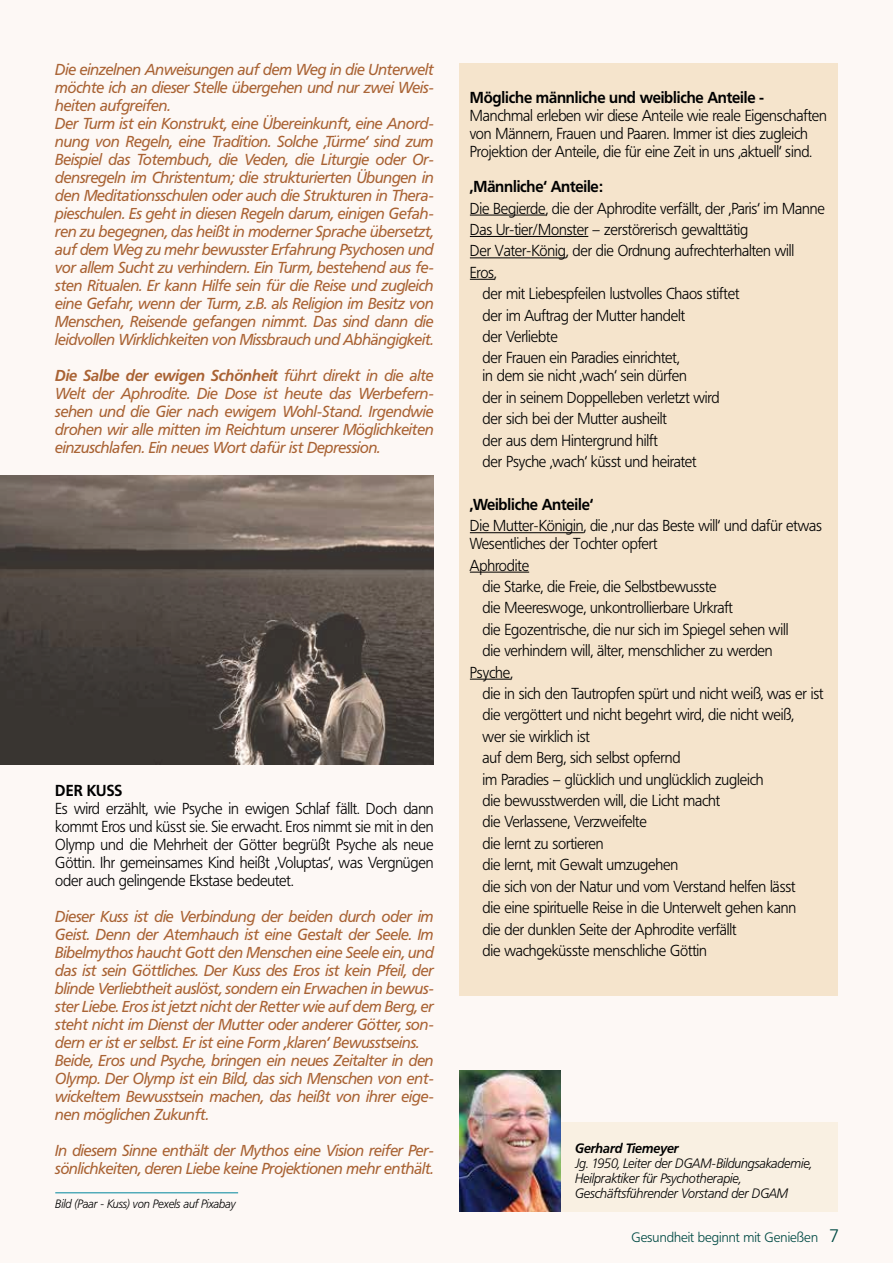
<style>
.page{position:relative;width:893px;height:1263px;background:#fdf8f5}
.page>*{position:absolute;margin:0;border:0;box-sizing:border-box;transform-origin:0 0}
.t1{font:italic 15.75px/18px "Frutiger BQ";letter-spacing:-.01em;color:#a96233;scale:.95 1}
.t2{font:300 15.75px/18px "Frutiger BQ";letter-spacing:-.01em;color:#000;scale:.95 1}
.t3{font:700 15.75px "Frutiger BQ";letter-spacing:-.01em;color:#000;scale:.95 1}
.t4{font:italic 300 13.5px/15px "Frutiger BQ";letter-spacing:-.01em;color:#000;scale:.95 1}
.t5{font:300 13.5px "Frutiger BQ";color:#004a44}
.t6{font:italic 700 13.5px "Frutiger BQ";letter-spacing:-.01em;color:#000;scale:.95 1}
.t7{font:italic 300 12px "Frutiger BQ";letter-spacing:-.01em;color:#000;scale:.95 1}
.s1{font-weight:700}
.s2{font-size:18px}
</style>
<div class="page">
<hr style="left:0;top:0;width:1px;height:1263px;background:#f7e3d3">
<div style="left:459px;top:64px;width:379px;height:932px;background:#f5e4cc"></div>
<div style="left:549px;top:1122px;width:289px;height:90px;background:#f9f0e2"></div>
<img style="left:459px;top:1070px;width:102px;height:142px">
<hr style="left:470px;top:215px;width:76px;height:1px;background:#000">
<hr style="left:470px;top:236px;width:118px;height:1px;background:#000">
<hr style="left:470px;top:257px;width:96px;height:1px;background:#000">
<svg style="left:470px;top:279px;width:24px;height:1px"></svg>
<hr style="left:470px;top:532px;width:114px;height:1px;background:#000">
<hr style="left:470px;top:572px;width:59px;height:1px;background:#000">
<hr style="left:470px;top:679px;width:40px;height:1px;background:#000">
<img style="left:0;top:476px;width:434px;height:289px">
<hr style="left:55px;top:1192px;width:183px;height:1px;background:#00869c">
<p class="t1" style="left:55px;top:61px;width:400px">Die einzelnen Anweisungen auf dem Weg in die Unterwelt möchte ich an dieser Stelle übergehen und nur zwei Weis&shy;heiten aufgreifen.<br>Der Turm ist ein Konstrukt, eine Übereinkunft, eine Anord&shy;nung von Regeln, eine Tradition. Solche ‚Türme‘ sind zum Beispiel das Totembuch, die Veden, die Liturgie oder Or&shy;densregeln im Christentum; die strukturierten Übungen in den Meditationsschulen oder auch die Strukturen in Thera&shy;pieschulen. Es geht in diesen Regeln darum, einigen Gefah&shy;ren zu begegnen, das heißt in moderner Sprache übersetzt, auf dem Weg zu mehr bewusster Erfahrung Psychosen und vor allem Sucht zu verhindern. Ein Turm, bestehend aus fe&shy;sten Ritualen. Er kann Hilfe sein für die Reise und zugleich eine Gefahr, wenn der Turm, z.B. als Religion im Besitz von Menschen, Reisende gefangen nimmt. Das sind dann die leidvollen Wirklichkeiten von Missbrauch und Abhängigkeit.</p>
<p class="t1" style="left:55px;top:367px;width:400px;text-align:justify"><span class="s1">Die Salbe der ewigen Schönheit</span> führt direkt in die alte Welt der Aphrodite. Die Dose ist heute das Werbefern&shy;sehen und die Gier nach ewigem Wohl-Stand. Irgendwie drohen wir alle mitten im Reichtum unserer Möglichkeiten einzuschlafen. Ein neues Wort dafür ist Depression.</p>
<p class="t3" style="left:55px;top:780px;width:72px">DER KUSS</p>
<p class="t2" style="left:55px;top:799px;width:400px;text-align:justify">Es wird erzählt, wie Psyche in ewigen Schlaf fällt. Doch dann kommt Eros und küsst sie. Sie erwacht. Eros nimmt sie mit in den Olymp und die Mehrheit der Götter begrüßt Psyche als neue Göttin. Ihr gemeinsames Kind heißt ‚Voluptas‘, was Vergnügen oder auch gelingende Ekstase bedeutet.</p>
<p class="t1" style="left:55px;top:907px;width:400px">Dieser Kuss ist die Verbindung der beiden durch oder im Geist. Denn der Atemhauch ist eine Gestalt der Seele. Im Bibelmythos haucht Gott den Menschen eine Seele ein, und das ist sein Göttliches. Der Kuss des Eros ist kein Pfeil, der blinde Verliebtheit auslöst, sondern ein Erwachen in bewus&shy;ster Liebe. Eros ist jetzt nicht der Retter wie auf dem Berg, er steht nicht im Dienst der Mutter oder anderer Götter, son&shy;dern er ist er selbst. Er ist eine Form ‚klaren‘ Bewusstseins.<br>Beide, Eros und Psyche, bringen ein neues Zeitalter in den Olymp. Der Olymp ist ein Bild, das sich Menschen von ent&shy;wickeltem Bewusstsein machen, das heißt von ihrer eige&shy;nen möglichen Zukunft.</p>
<p class="t1" style="left:55px;top:1141px;width:400px">In diesem Sinne enthält der Mythos eine Vision reifer Per&shy;sönlichkeiten, deren Liebe keine Projektionen mehr enthält.</p>
<p class="t7" style="left:55px;top:1196px;width:191px">Bild (Paar - Kuss) von Pexels auf Pixabay</p>
<p class="t3" style="left:470px;top:88px;width:311px">Mögliche männliche und weibliche Anteile -</p>
<p class="t2" style="left:470px;top:107px;width:377px">Manchmal erleben wir diese Anteile wie reale Eigenschaften von Männern, Frauen und Paaren. Immer ist dies zugleich<br>Projektion der Anteile, die für eine Zeit in uns ‚aktuell‘ sind.</p>
<p class="t3" style="left:470px;top:177px;width:142px">‚Männliche‘ Anteile:</p>
<p class="t2" style="left:470px;top:199px;width:375px">Die Begierde, die der Aphrodite verfällt, der ‚Paris‘ im Manne</p>
<p class="t2" style="left:470px;top:221px;width:295px">Das Ur-tier/Monster – zerstörerisch gewalttätig</p>
<p class="t2" style="left:470px;top:242px;width:343px">Der Vater-König, der die Ordnung aufrechterhalten will</p>
<p class="t2" style="left:470px;top:263px;width:30px">Eros,</p>
<p class="t2" style="left:483px;top:285px;width:272px">der mit Liebespfeilen lustvolles Chaos stiftet</p>
<p class="t2" style="left:483px;top:306px;width:215px">der im Auftrag der Mutter handelt</p>
<p class="t2" style="left:483px;top:328px;width:81px">der Verliebte</p>
<p class="t2" style="left:483px;top:349px;width:209px">der Frauen ein Paradies einrichtet,</p>
<p class="t2" style="left:483px;top:365px;width:251px;line-height:21.5px">in dem sie nicht ‚wach‘ sein dürfen<br>der in seinem Doppelleben verletzt wird der sich bei der Mutter ausheilt<br>der aus dem Hintergrund hilft<br>der Psyche ‚wach‘ küsst und heiratet</p>
<p class="t3" style="left:470px;top:495px;width:131px">‚Weibliche Anteile‘</p>
<p class="t2" style="left:470px;top:517px;width:372px">Die Mutter-Königin, die ‚nur das Beste will‘ und dafür etwas<br>Wesentliches der Tochter opfert</p>
<p class="t2" style="left:470px;top:556px;width:64px">Aphrodite</p>
<p class="t2" style="left:483px;top:578px;width:248px">die Starke, die Freie, die Selbstbewusste</p>
<p class="t2" style="left:483px;top:599px;width:265px">die Meereswoge, unkontrollierbare Urkraft</p>
<p class="t2" style="left:483px;top:620px;width:323px">die Egozentrische, die nur sich im Spiegel sehen will</p>
<p class="t2" style="left:483px;top:642px;width:307px">die verhindern will, älter, menschlicher zu werden</p>
<p class="t2" style="left:470px;top:663px;width:47px">Psyche,</p>
<p class="t2" style="left:483px;top:685px;width:360px">die in sich den Tautropfen spürt und nicht weiß, was er ist</p>
<p class="t2" style="left:483px;top:706px;width:329px">die vergöttert und nicht begehrt wird, die nicht weiß,</p>
<p class="t2" style="left:483px;top:728px;width:114px">wer sie wirklich ist</p>
<p class="t2" style="left:483px;top:749px;width:210px">auf dem Berg, sich selbst opfernd</p>
<p class="t2" style="left:483px;top:770px;width:297px">im Paradies – glücklich und unglücklich zugleich</p>
<p class="t2" style="left:483px;top:792px;width:251px">die bewusstwerden will, die Licht macht</p>
<p class="t2" style="left:483px;top:813px;width:174px">die Verlassene, Verzweifelte</p>
<p class="t2" style="left:483px;top:835px;width:129px">die lernt zu sortieren</p>
<p class="t2" style="left:483px;top:856px;width:207px">die lernt, mit Gewalt umzugehen</p>
<p class="t2" style="left:483px;top:877px;width:331px">die sich von der Natur und vom Verstand helfen lässt</p>
<p class="t2" style="left:483px;top:899px;width:331px">die eine spirituelle Reise in die Unterwelt gehen kann</p>
<p class="t2" style="left:483px;top:920px;width:269px">die der dunklen Seite der Aphrodite verfällt</p>
<p class="t2" style="left:483px;top:942px;width:238px">die wachgeküsste menschliche Göttin</p>
<p class="t6" style="left:575px;top:1140px;width:111px">Gerhard Tiemeyer</p>
<p class="t4" style="left:575px;top:1156px;width:251px">Jg. 1950, Leiter der DGAM-Bildungsakademie,<br>Heilpraktiker für Psychotherapie,<br>Geschäftsführender Vorstand der DGAM</p>
<p class="t5" style="left:631px;top:1230px;width:209px">Gesundheit beginnt mit Genießen <span class="s2">7</span></p>
</div>
